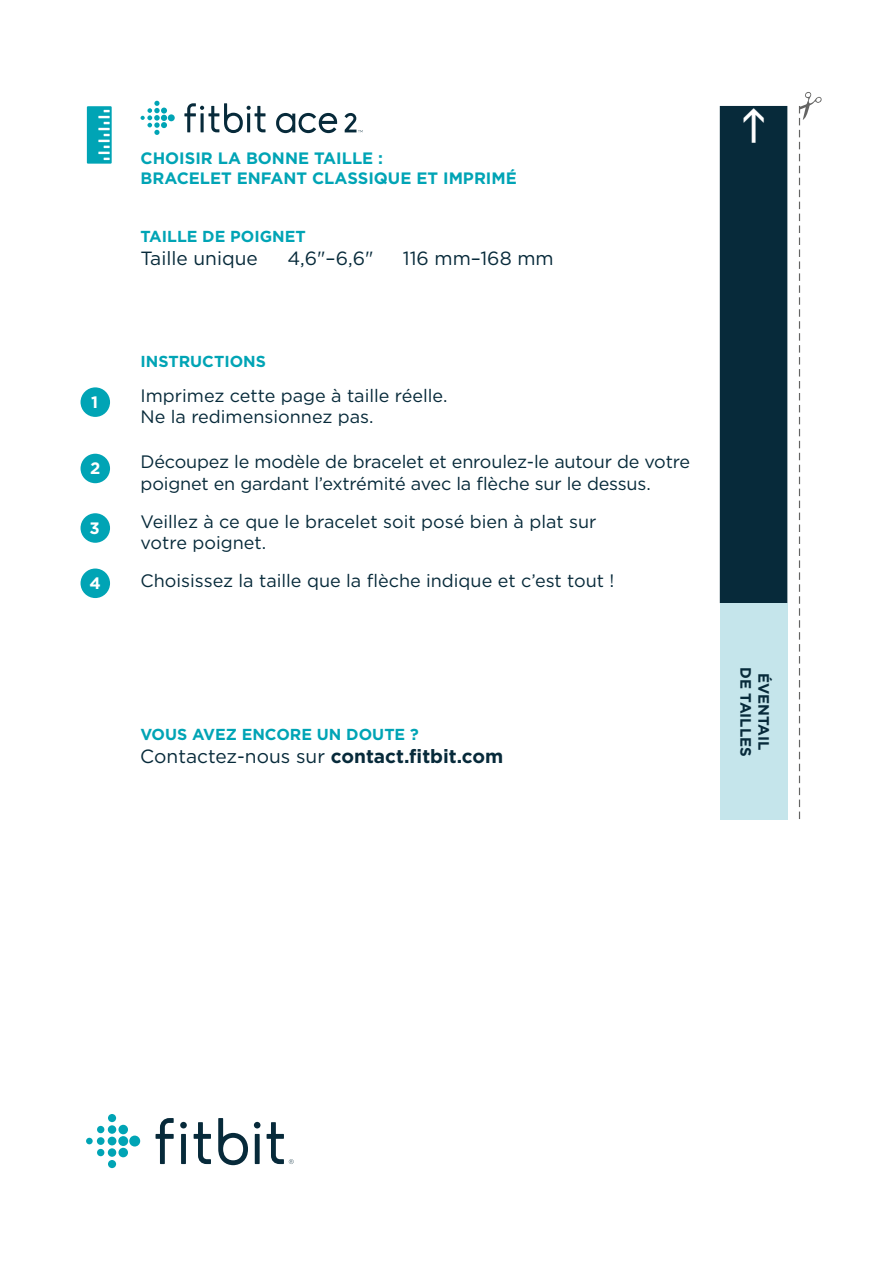
<style>
.page{position:relative;width:893px;height:1263px;background:#fff}
.page>*{position:absolute;margin:0;border:0;box-sizing:border-box;transform-origin:0 0}
.t1{font:700 19.05px "Gotham";color:#072a3a}
.t2{font:19.05px "Gotham";color:#072a3a}
.t3{font:18px/21.6px "Gotham";color:#072a3a}
.t4{font:700 16.5px/19.8px "Gotham";color:#00a4b5}
.t5{font:700 16.5px "Gotham";color:#fff}
.t6{font:700 15.9px "Gotham";color:#00a4b5}
.t7{font:700 15px/18px "Gotham";color:#072a3a;text-align:center}
.s1{font-weight:400}
</style>
<div class="page">
<svg style="left:87px;top:106px;width:25px;height:58px"></svg>
<svg style="left:86px;top:1114px;width:54px;height:54px"></svg>
<div style="left:181px;top:1134px;width:5px;height:30px;background:#072a3a"></div>
<div style="left:180px;top:1122px;width:7px;height:6px;background:#072a3a;border-radius:50%"></div>
<div style="left:255px;top:1134px;width:5px;height:30px;background:#072a3a"></div>
<svg style="left:254px;top:1122px;width:6px;height:6px"></svg>
<svg style="left:194px;top:1122px;width:17px;height:42px"></svg>
<svg style="left:267px;top:1122px;width:27px;height:42px"></svg>
<svg style="left:156px;top:1118px;width:18px;height:46px"></svg>
<svg style="left:218px;top:1118px;width:30px;height:47px"></svg>
<svg style="left:141px;top:101px;width:34px;height:34px"></svg>
<svg style="left:184px;top:103px;width:82px;height:30px"></svg>
<svg style="left:344px;top:113px;width:18px;height:19px"></svg>
<svg style="left:276px;top:113px;width:61px;height:20px"></svg>
<svg style="left:799px;top:92px;width:23px;height:727px"></svg>
<div style="left:720px;top:106px;width:67px;height:497px;background:#072a3a"></div>
<div style="left:720px;top:603px;width:67px;height:216px;background:#c5e5eb"></div>
<div style="left:81px;top:568px;width:29px;height:30px;background:#00a4b5;border-radius:50%"></div>
<div style="left:81px;top:513px;width:29px;height:30px;background:#00a4b5;border-radius:50%"></div>
<div style="left:81px;top:454px;width:29px;height:29px;background:#00a4b5;border-radius:50%"></div>
<div style="left:81px;top:387px;width:29px;height:30px;background:#00a4b5;border-radius:50%"></div>
<p class="t5" style="left:91px;top:391px;width:8px">1</p>
<p class="t5" style="left:90px;top:457px;width:12px">2</p>
<p class="t5" style="left:90px;top:517px;width:12px">3</p>
<p class="t5" style="left:90px;top:572px;width:13px">4</p>
<p class="t4" style="left:141px;top:148px;width:378px">CHOISIR LA BONNE TAILLE :<br>BRACELET ENFANT CLASSIQUE ET IMPRIMÉ</p>
<p class="t6" style="left:140px;top:226px;width:167px">TAILLE DE POIGNET</p>
<p class="t2" style="left:140px;top:246px;width:119px">Taille unique</p>
<p class="t2" style="left:287px;top:246px;width:88px">4,6"–6,6"</p>
<p class="t2" style="left:403px;top:246px;width:152px">116 mm–168 mm</p>
<p class="t6" style="left:141px;top:350px;width:127px">INSTRUCTIONS</p>
<p class="t3" style="left:141px;top:384px;width:308px">Imprimez cette page à taille réelle.<br>Ne la redimensionnez pas.</p>
<p class="t3" style="left:141px;top:450px;width:551px">Découpez le modèle de bracelet et enroulez-le autour de votre poignet en gardant l’extrémité avec la flèche sur le dessus.</p>
<p class="t3" style="left:141px;top:510px;width:457px">Veillez à ce que le bracelet soit posé bien à plat sur votre poignet.</p>
<p class="t3" style="left:141px;top:570px;width:475px">Choisissez la taille que la flèche indique et c’est tout !</p>
<p class="t6" style="left:140px;top:724px;width:280px">VOUS AVEZ ENCORE UN DOUTE ?</p>
<p class="t1" style="left:140px;top:744px;width:365px"><span class="s1">Contactez-nous sur</span> contact.fitbit.com</p>
<p class="t7" style="left:773px;top:667px;width:91px;rotate:90deg">ÉVENTAIL<br>DE TAILLES</p>
</div>
